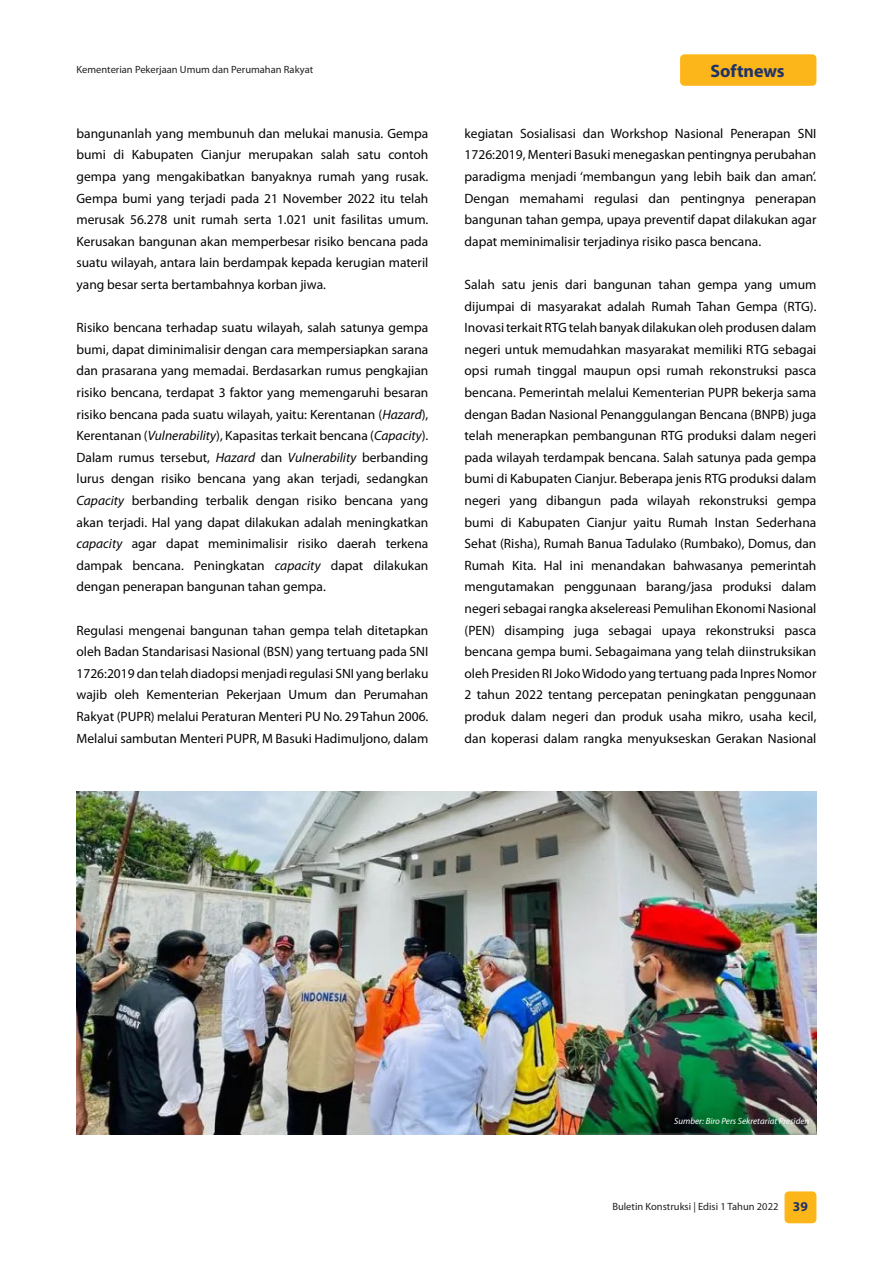
<style>
.page{position:relative;width:893px;height:1263px;background:#fff}
.page>*{position:absolute;margin:0;border:0;box-sizing:border-box;transform-origin:0 0}
.t1{font:700 18px "Myriad Pro";color:#1f3368}
.t2{font:13.5px/21.6px "Myriad Pro";color:#040503;text-align:justify}
.t3{font:10.5px "Myriad Pro";color:#231f20}
.t4{font:italic 9px "Myriad Pro";color:#fff}
.s1{font-style:italic}
.s2{font-weight:700;font-size:13.5px;color:#1f3368}
</style>
<div class="page">
<div style="left:784px;top:1191px;width:32px;height:32px;background:#fcb619;border-radius:4px"></div>
<div style="left:680px;top:54px;width:136px;height:32px;background:#fcb619;border-radius:4px"></div>
<img style="left:77px;top:792px;width:739px;height:343px">
<p class="t3" style="left:77px;top:63px;width:238px">Kementerian Pekerjaan Umum dan Perumahan Rakyat</p>
<p class="t2" style="left:77px;top:122px;width:353px">bangunanlah yang membunuh dan melukai manusia. Gempa bumi di Kabupaten Cianjur merupakan salah satu contoh gempa yang mengakibatkan banyaknya rumah yang rusak.<br>Gempa bumi yang terjadi pada 21 November 2022 itu telah merusak 56.278 unit rumah serta 1.021 unit fasilitas umum.<br>Kerusakan bangunan akan memperbesar risiko bencana pada suatu wilayah, antara lain berdampak kepada kerugian materil yang besar serta bertambahnya korban jiwa.</p>
<p class="t2" style="left:77px;top:317px;width:353px">Risiko bencana terhadap suatu wilayah, salah satunya gempa bumi, dapat diminimalisir dengan cara mempersiapkan sarana dan prasarana yang memadai. Berdasarkan rumus pengkajian risiko bencana, terdapat 3 faktor yang memengaruhi besaran risiko bencana pada suatu wilayah, yaitu: Kerentanan (<span class="s1">Hazard</span>), Kerentanan (<span class="s1">Vulnerability</span>), Kapasitas terkait bencana (<span class="s1">Capacity</span>).<br>Dalam rumus tersebut, <span class="s1">Hazard</span> dan <span class="s1">Vulnerability</span> berbanding lurus dengan risiko bencana yang akan terjadi, sedangkan <span class="s1">Capacity</span> berbanding terbalik dengan risiko bencana yang akan terjadi. Hal yang dapat dilakukan adalah meningkatkan <span class="s1">capacity</span> agar dapat meminimalisir risiko daerah terkena dampak bencana. Peningkatan <span class="s1">capacity</span> dapat dilakukan dengan penerapan bangunan tahan gempa.</p>
<p class="t2" style="left:77px;top:619px;width:353px">Regulasi mengenai bangunan tahan gempa telah ditetapkan oleh Badan Standarisasi Nasional (BSN) yang tertuang pada SNI 1726:2019 dan telah diadopsi menjadi regulasi SNI yang berlaku wajib oleh Kementerian Pekerjaan Umum dan Perumahan Rakyat (PUPR) melalui Peraturan Menteri PU No. 29 Tahun 2006.<br>Melalui sambutan Menteri PUPR, M Basuki Hadimuljono, dalam</p>
<h1 class="t1" style="left:710px;top:59px;width:76px">Softnews</h1>
<p class="t2" style="left:465px;top:122px;width:353px">kegiatan Sosialisasi dan Workshop Nasional Penerapan SNI 1726:2019, Menteri Basuki menegaskan pentingnya perubahan paradigma menjadi ‘membangun yang lebih baik dan aman’.<br>Dengan memahami regulasi dan pentingnya penerapan bangunan tahan gempa, upaya preventif dapat dilakukan agar dapat meminimalisir terjadinya risiko pasca bencana.</p>
<p class="t2" style="left:465px;top:273px;width:353px">Salah satu jenis dari bangunan tahan gempa yang umum dijumpai di masyarakat adalah Rumah Tahan Gempa (RTG).<br>Inovasi terkait RTG telah banyak dilakukan oleh produsen dalam negeri untuk memudahkan masyarakat memiliki RTG sebagai opsi rumah tinggal maupun opsi rumah rekonstruksi pasca bencana. Pemerintah melalui Kementerian PUPR bekerja sama dengan Badan Nasional Penanggulangan Bencana (BNPB) juga telah menerapkan pembangunan RTG produksi dalam negeri pada wilayah terdampak bencana. Salah satunya pada gempa bumi di Kabupaten Cianjur. Beberapa jenis RTG produksi dalam negeri yang dibangun pada wilayah rekonstruksi gempa bumi di Kabupaten Cianjur yaitu Rumah Instan Sederhana Sehat (Risha), Rumah Banua Tadulako (Rumbako), Domus, dan Rumah Kita. Hal ini menandakan bahwasanya pemerintah mengutamakan penggunaan barang/jasa produksi dalam negeri sebagai rangka akselereasi Pemulihan Ekonomi Nasional (PEN) disamping juga sebagai upaya rekonstruksi pasca bencana gempa bumi. Sebagaimana yang telah diinstruksikan oleh Presiden RI Joko Widodo yang tertuang pada Inpres Nomor 2 tahun 2022 tentang percepatan peningkatan penggunaan produk dalam negeri dan produk usaha mikro, usaha kecil, dan koperasi dalam rangka menyukseskan Gerakan Nasional</p>
<p class="t4" style="left:674px;top:1116px;width:137px">Sumber: Biro Pers Sekretariat Presiden</p>
<p class="t3" style="left:612px;top:1199px;width:197px">Buletin Konstruksi | Edisi 1 Tahun 2022 <span class="s2">39</span></p>
</div>
